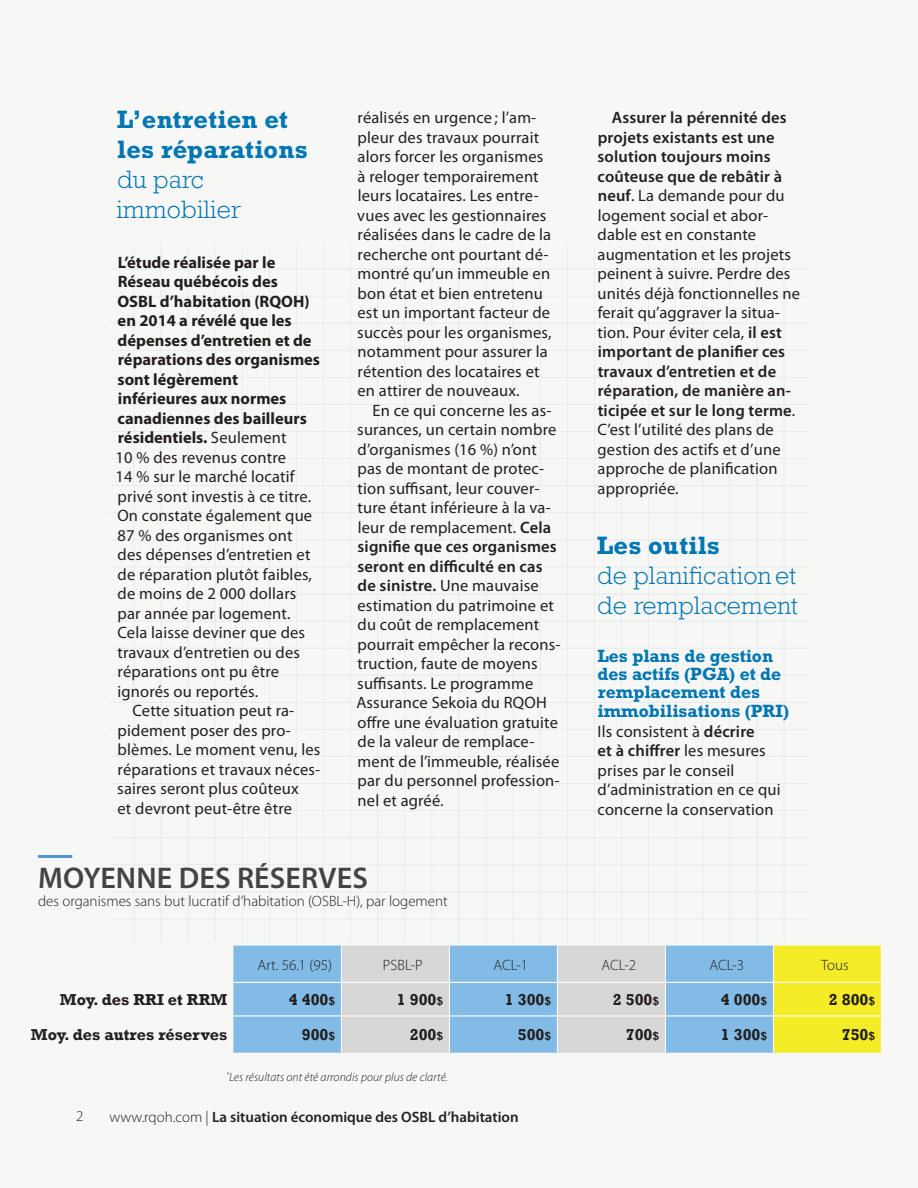
<style>
.page{position:relative;width:918px;height:1188px;background:#f7f7f6}
.page>*{position:absolute;margin:0;border:0;box-sizing:border-box;transform-origin:0 0}
.titres_et_citations{font:600 30px "Myriad Pro";letter-spacing:.005em;color:#434445}
.titres_et_citations-2{font:700 25.5px/30px "Rockwell Std";letter-spacing:.01em;color:#0076b2}
.titres_et_citations-3{font:300 25.5px/30px "Rockwell Std";letter-spacing:.01em;color:#0076b2}
.titres_et_citations-4{font:300 25.5px "Rockwell Std";letter-spacing:.01em;color:#0876b3}
.titres_et_citations-5{font:700 18px/18px "Rockwell Std";color:#0076b2}
.titres_et_citations-6{font:16.5px/19.5px "Myriad Pro";letter-spacing:.01em;color:#231f20}
.t1{font:700 16.2px "Rockwell";color:#231f20}
.titres_et_citations-7{font:300 15px "Myriad Pro";color:#231f20}
.t2{font:600 15px "Myriad Pro";color:#231f20}
.t3{font:italic 300 12px "Myriad Pro";letter-spacing:.005em;color:#231f20}
.s1{font-weight:700}
.s2{font-weight:600}
.s3{color:#0076b2}
.s4{font-size:12.15px}
.s5{font-weight:300}
</style>
<div class="page">
<svg style="left:233px;top:946px;width:648px;height:107px;background:#b1cdc0"></svg>
<hr style="left:341px;top:946px;width:1px;height:36px;background:#fff">
<hr style="left:449px;top:946px;width:1px;height:36px;background:#fff">
<hr style="left:557px;top:946px;width:1px;height:36px;background:#fff">
<hr style="left:665px;top:946px;width:1px;height:36px;background:#fff">
<hr style="left:773px;top:946px;width:1px;height:36px;background:#fff">
<hr style="left:341px;top:983px;width:1px;height:32px;background:#fff">
<hr style="left:449px;top:983px;width:1px;height:32px;background:#fff">
<hr style="left:557px;top:983px;width:1px;height:32px;background:#fff">
<hr style="left:665px;top:983px;width:1px;height:32px;background:#fff">
<hr style="left:773px;top:983px;width:1px;height:32px;background:#fff">
<hr style="left:341px;top:1017px;width:1px;height:36px;background:#fff">
<hr style="left:449px;top:1017px;width:1px;height:36px;background:#fff">
<hr style="left:557px;top:1017px;width:1px;height:36px;background:#fff">
<hr style="left:665px;top:1017px;width:1px;height:36px;background:#fff">
<hr style="left:773px;top:1017px;width:1px;height:36px;background:#fff">
<hr style="left:881px;top:946px;width:1px;height:36px;background:#fff">
<hr style="left:233px;top:982px;width:108px;height:1px;background:#fff">
<hr style="left:341px;top:982px;width:108px;height:1px;background:#fff">
<hr style="left:449px;top:982px;width:108px;height:1px;background:#fff">
<hr style="left:557px;top:982px;width:108px;height:1px;background:#fff">
<hr style="left:665px;top:982px;width:108px;height:1px;background:#fff">
<hr style="left:773px;top:982px;width:109px;height:1px;background:#fff">
<hr style="left:881px;top:983px;width:1px;height:32px;background:#fff">
<hr style="left:233px;top:1015px;width:108px;height:2px;background:#fff">
<hr style="left:341px;top:1015px;width:108px;height:2px;background:#fff">
<hr style="left:449px;top:1015px;width:108px;height:2px;background:#fff">
<hr style="left:557px;top:1015px;width:108px;height:2px;background:#fff">
<hr style="left:665px;top:1015px;width:108px;height:2px;background:#fff">
<hr style="left:773px;top:1015px;width:109px;height:2px;background:#fff">
<hr style="left:881px;top:1017px;width:1px;height:36px;background:#fff">
<hr style="left:38px;top:855px;width:34px;height:3px;background:#5197d1">
<p class="titres_et_citations-2" style="left:117px;top:104px;width:192px">L’entretien et les réparations</p>
<p class="titres_et_citations-3" style="left:117px;top:165px;width:126px">du parc immobilier</p>
<p class="titres_et_citations-6" style="left:116px;top:252px;width:206px"><span class="s1">L’étude réalisée par le<br>Réseau québécois des<br>OSBL d’habitation (RQOH) en 2014 a révélé que les dépenses d’entretien et de réparations des organismes sont légèrement<br>inférieures aux normes canadiennes des bailleurs résidentiels.</span> Seulement<br>10 % des revenus contre<br>14 % sur le marché locatif privé sont investis à ce titre.<br>On constate également que<br>87 % des organismes ont<br>des dépenses d’entretien et de réparation plutôt faibles, de moins de 2 000 dollars par année par logement.<br>Cela laisse deviner que des travaux d’entretien ou des réparations ont pu être ignorés ou reportés.</p>
<p class="titres_et_citations-6" style="left:117px;top:701px;width:205px;text-indent:15px">Cette situation peut ra&shy;pidement poser des pro&shy;blèmes. Le moment venu, les réparations et travaux néces&shy;saires seront plus coûteux<br>et devront peut-être être</p>
<p class="titres_et_citations-6" style="left:357px;top:108px;width:196px">réalisés en urgence ; l’am&shy;pleur des travaux pourrait alors forcer les organismes à reloger temporairement leurs locataires. Les entre&shy;vues avec les gestionnaires réalisées dans le cadre de la recherche ont pourtant dé&shy;montré qu’un immeuble en bon état et bien entretenu est un important facteur de succès pour les organismes, notamment pour assurer la rétention des locataires et en attirer de nouveaux.</p>
<p class="titres_et_citations-6" style="left:356px;top:400px;width:206px;text-indent:16px">En ce qui concerne les as&shy;surances, un certain nombre d’organismes (16 %) n’ont pas de montant de protec&shy;tion suffisant, leur couver&shy;ture étant inférieure à la va&shy;leur de remplacement. <span class="s2">Cela signifie que ces organismes seront en difficulté en cas de sinistre.</span> Une mauvaise estimation du patrimoine et du coût de remplacement pourrait empêcher la recons&shy;truction, faute de moyens suffisants. Le programme<br>Assurance Sekoia du RQOH offre une évaluation gratuite de la valeur de remplace&shy;ment de l’immeuble, réalisée par du personnel profession&shy;nel et agréé.</p>
<p class="titres_et_citations" style="left:38px;top:859px;width:331px">MOYENNE DES RÉSERVES</p>
<p class="titres_et_citations-7" style="left:38px;top:892px;width:411px">des organismes sans but lucratif d’habitation (OSBL-H), par logement</p>
<p class="titres_et_citations-6" style="left:597px;top:108px;width:204px;text-indent:14px"><span class="s2">Assurer la pérennité des projets existants est une solution toujours moins coûteuse que de rebâtir à neuf</span>. La demande pour du logement social et abor&shy;dable est en constante augmentation et les projets peinent à suivre. Perdre des unités déjà fonctionnelles ne ferait qu’aggraver la situa&shy;tion. Pour éviter cela, <span class="s2">il est important de planifier ces travaux d’entretien et de réparation, de manière an&shy;ticipée et sur le long terme</span>.<br>C’est l’utilité des plans de gestion des actifs et d’une approche de planification appropriée.</p>
<p class="titres_et_citations-2" style="left:597px;top:530px;width:125px">Les outils</p>
<p class="titres_et_citations-4" style="left:597px;top:561px;width:200px"><span class="s3">de pl</span>anification <span class="s3">et</span></p>
<p class="titres_et_citations-3" style="left:597px;top:590px;width:202px">de remplacement</p>
<p class="titres_et_citations-5" style="left:597px;top:647px;width:185px">Les plans de gestion des actifs (PGA) et de remplacement des</p>
<p class="titres_et_citations-5" style="left:598px;top:702px;width:193px">immobilisations (PRI)</p>
<p class="titres_et_citations-6" style="left:598px;top:721px;width:185px">Ils consistent à <span class="s2">décrire<br>et à chiffrer</span> les mesures prises par le conseil d’administration en ce qui concerne la conservation</p>
<p class="titres_et_citations-7" style="left:258px;top:956px;width:76px">Art. 56.1 (95)</p>
<p class="titres_et_citations-7" style="left:383px;top:956px;width:41px">PSBL-P</p>
<p class="titres_et_citations-7" style="left:493px;top:956px;width:36px">ACL-1</p>
<p class="titres_et_citations-7" style="left:601px;top:956px;width:36px">ACL-2</p>
<p class="titres_et_citations-7" style="left:709px;top:956px;width:36px">ACL-3</p>
<p class="titres_et_citations-7" style="left:821px;top:956px;width:29px">Tous</p>
<p class="t1" style="left:60px;top:990px;width:169px">Moy. des RRI et RRM</p>
<p class="t1" style="left:289px;top:990px;width:48px">4 400<span class="s4">$</span></p>
<p class="t1" style="left:397px;top:990px;width:48px">1 900<span class="s4">$</span></p>
<p class="t1" style="left:505px;top:990px;width:48px">1 300<span class="s4">$</span></p>
<p class="t1" style="left:613px;top:990px;width:48px">2 500<span class="s4">$</span></p>
<p class="t1" style="left:721px;top:990px;width:48px">4 000<span class="s4">$</span></p>
<p class="t1" style="left:829px;top:990px;width:48px">2 800<span class="s4">$</span></p>
<p class="t1" style="left:31px;top:1025px;width:198px">Moy. des autres réserves</p>
<p class="t1" style="left:302px;top:1025px;width:35px">900<span class="s4">$</span></p>
<p class="t1" style="left:410px;top:1025px;width:35px">200<span class="s4">$</span></p>
<p class="t1" style="left:518px;top:1025px;width:35px">500<span class="s4">$</span></p>
<p class="t1" style="left:626px;top:1025px;width:35px">700<span class="s4">$</span></p>
<p class="t1" style="left:721px;top:1025px;width:48px">1 300<span class="s4">$</span></p>
<p class="t1" style="left:842px;top:1025px;width:35px">750<span class="s4">$</span></p>
<p class="t3" style="left:226px;top:1070px;width:223px"><sup>*</sup>Les résultats ont été arrondis pour plus de clarté.</p>
<p class="titres_et_citations-7" style="left:76px;top:1107px;width:9px">2</p>
<p class="t2" style="left:110px;top:1108px;width:411px"><span class="s5">www.rqoh.com |</span> La situation économique des OSBL d’habitation</p>
</div>
